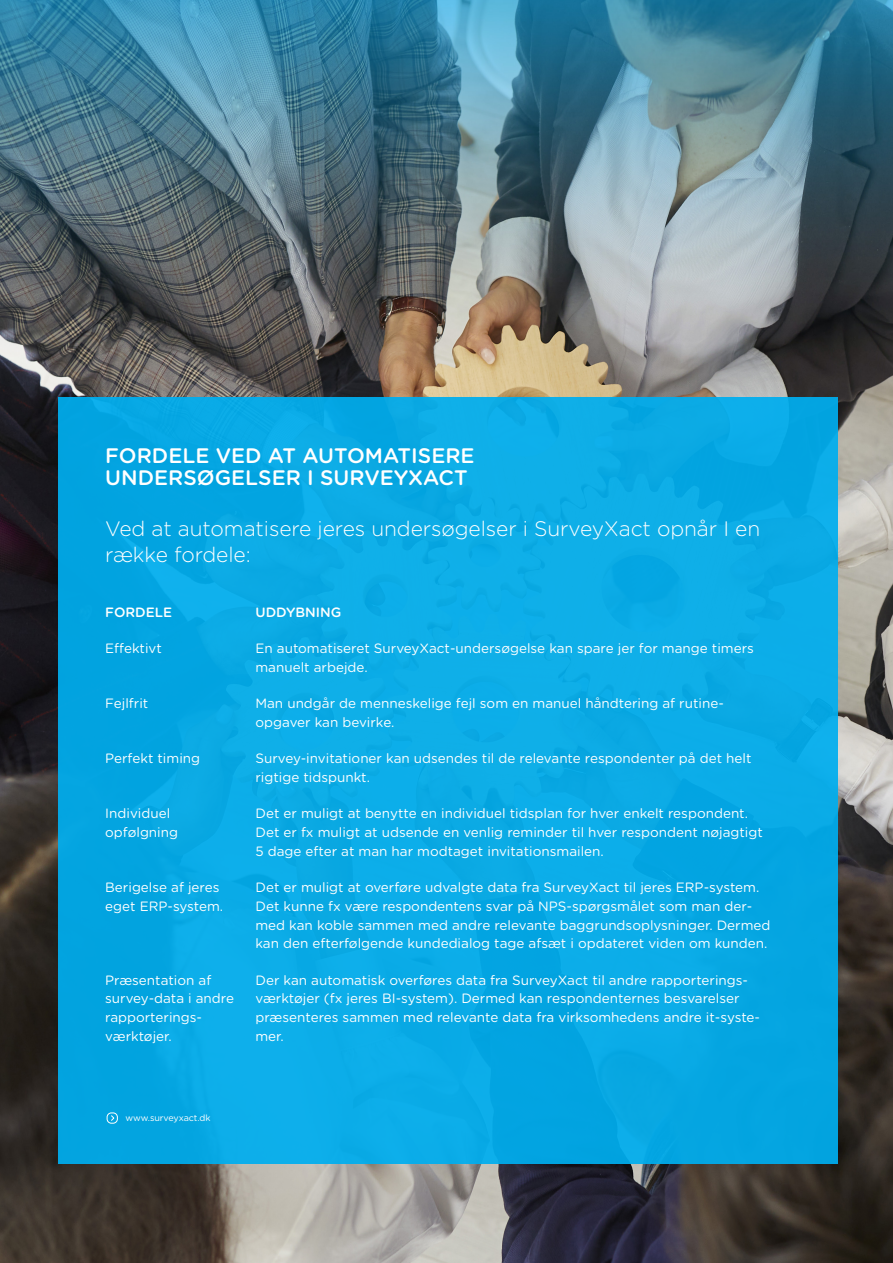
<style>
.page{position:relative;width:893px;height:1263px;background:#fff}
.page>*{position:absolute;margin:0;border:0;box-sizing:border-box;transform-origin:0 0}
.Intro_paragraph{font:300 21px/25.5px "Gotham Rounded";letter-spacing:-.005em;color:#fff}
.Small_heading{font:500 21px/22.5px "Gotham Rounded";color:#fff}
.Body__No_align_to_Gr{font:13.5px/18.8px "Gotham Rounded";color:#fff}
.Subheading{font:500 13.5px "Gotham Rounded";color:#fff}
.Very_small_text{font:9px "Gotham Rounded";letter-spacing:-.01em;color:#fff}
</style>
<div class="page">
<img style="left:0;top:0;width:893px;height:1263px">
<div style="left:58px;top:398px;width:779px;height:766px;background:#0baae5"></div>
<div style="left:107px;top:1112px;width:11px;height:11px;border:1px solid #fff;border-radius:4px"></div>
<svg style="left:111px;top:1115px;width:4px;height:6px"></svg>
<p class="Small_heading" style="left:105px;top:443px;width:371px">FORDELE VED AT AUTOMATISERE<br>UNDERSØGELSER I SURVEYXACT</p>
<p class="Intro_paragraph" style="left:105px;top:515px;width:656px">Ved at automatisere jeres undersøgelser i SurveyXact opnår I en række fordele:</p>
<p class="Subheading" style="left:105px;top:602px;width:69px">FORDELE</p>
<p class="Subheading" style="left:255px;top:602px;width:88px">UDDYBNING</p>
<p class="Body__No_align_to_Gr" style="left:105px;top:638px;width:58px">Effektivt</p>
<p class="Body__No_align_to_Gr" style="left:255px;top:638px;width:500px">En automatiseret SurveyXact-undersøgelse kan spare jer for mange timers manuelt arbejde.</p>
<p class="Body__No_align_to_Gr" style="left:105px;top:693px;width:45px">Fejlfrit</p>
<p class="Body__No_align_to_Gr" style="left:255px;top:693px;width:470px">Man undgår de menneskelige fejl som en manuel håndtering af rutine-</p>
<p class="Body__No_align_to_Gr" style="left:255px;top:712px;width:141px">opgaver kan bevirke.</p>
<p class="Body__No_align_to_Gr" style="left:105px;top:748px;width:96px">Perfekt timing</p>
<p class="Body__No_align_to_Gr" style="left:255px;top:748px;width:497px">Survey-invitationer kan udsendes til de relevante respondenter på det helt rigtige tidspunkt.</p>
<p class="Body__No_align_to_Gr" style="left:105px;top:803px;width:74px">Individuel opfølgning</p>
<p class="Body__No_align_to_Gr" style="left:255px;top:803px;width:509px">Det er muligt at benytte en individuel tidsplan for hver enkelt respondent.<br>Det er fx muligt at udsende en venlig reminder til hver respondent nøjagtigt<br>5 dage efter at man har modtaget invitationsmailen.</p>
<p class="Body__No_align_to_Gr" style="left:105px;top:877px;width:116px">Berigelse af jeres</p>
<p class="Body__No_align_to_Gr" style="left:105px;top:896px;width:120px">eget ERP-system.</p>
<p class="Body__No_align_to_Gr" style="left:255px;top:877px;width:517px">Det er muligt at overføre udvalgte data fra SurveyXact til jeres ERP-system.<br>Det kunne fx være respondentens svar på NPS-spørgsmålet som man der&shy;med kan koble sammen med andre relevante baggrundsoplysninger. Dermed kan den efterfølgende kundedialog tage afsæt i opdateret viden om kunden.</p>
<p class="Body__No_align_to_Gr" style="left:105px;top:970px;width:130px">Præsentation af survey-data i andre rapporterings&shy;værktøjer.</p>
<p class="Body__No_align_to_Gr" style="left:255px;top:970px;width:506px">Der kan automatisk overføres data fra SurveyXact til andre rapporterings&shy;værktøjer (fx jeres BI-system). Dermed kan respondenternes besvarelser præsenteres sammen med relevante data fra virksomhedens andre it-syste&shy;mer.</p>
<p class="Very_small_text" style="left:126px;top:1111px;width:87px">www.surveyxact.dk</p>
</div>
